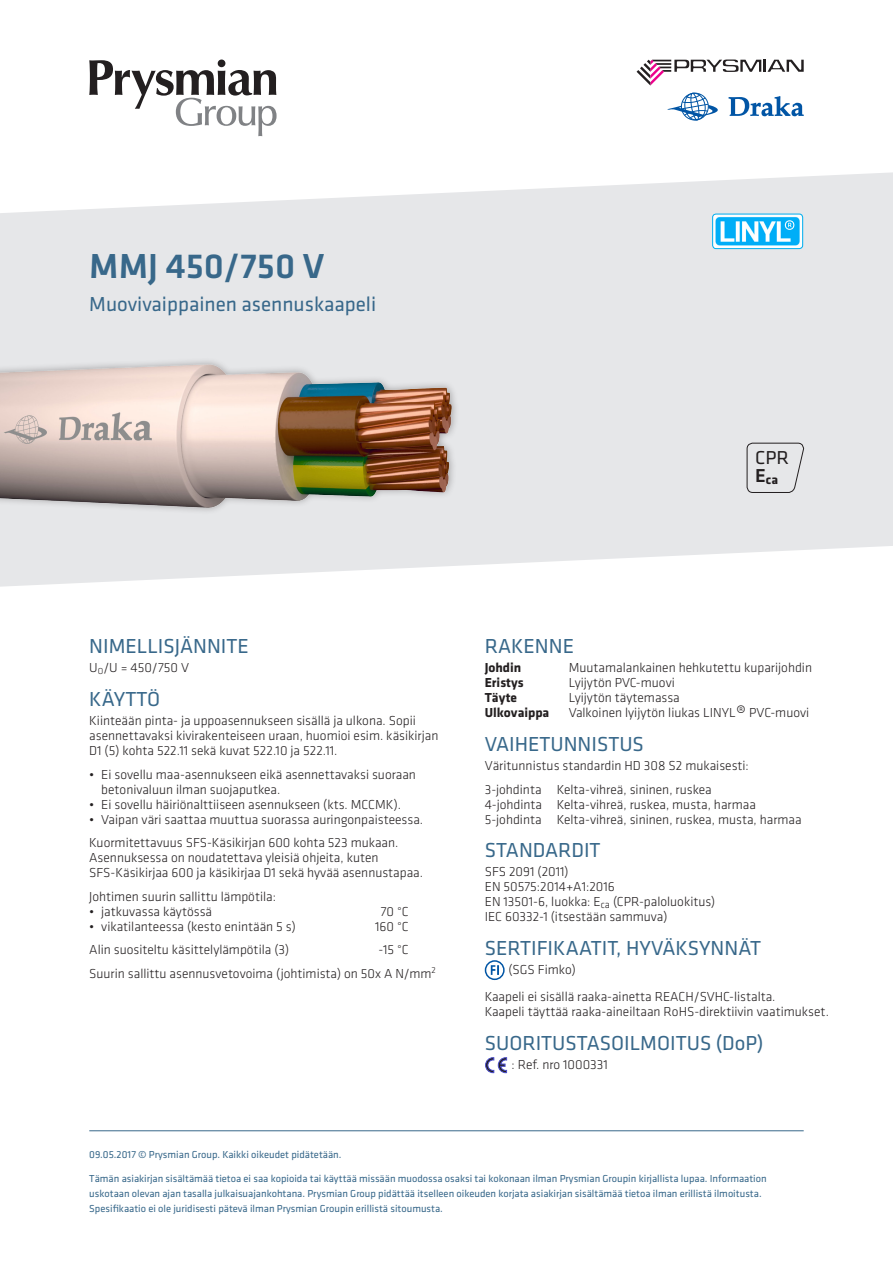
<style>
.page{position:relative;width:893px;height:1263px;background:#fff}
.page>*{position:absolute;margin:0;border:0;box-sizing:border-box;transform-origin:0 0}
.TUOTE{font:500 36px "Klavika";color:#38688a}
.Otsikot_14_pt{font:21px "Klavika";color:#38688a}
.t1{font:19.35px "Klavika";color:#231f20}
.Leipis{font:300 13.5px/15px "Klavika";color:#231f20}
.Leipis-2{font:700 13.5px "Klavika";color:#231f20}
.t2{font:700 13.2px "Klavika";color:#231f20}
.t3{font:10.5px/15px "Klavika";color:#38688a}
.s1{font-size:21px}
</style>
<div class="page">
<svg style="left:637px;top:60px;width:167px;height:61px"></svg>
<svg style="left:89px;top:60px;width:188px;height:76px"></svg>
<hr style="left:89px;top:1130px;width:715px;height:1px;background:#38688a">
<svg style="left:0;top:172px;width:893px;height:415px;background:#e9eaeb"></svg>
<svg style="left:486px;top:1058px;width:21px;height:15px"></svg>
<div style="left:485px;top:960px;width:20px;height:20px;border:2px solid #0155a5;border-radius:50%"></div>
<svg style="left:491px;top:965px;width:8px;height:10px"></svg>
<img style="left:0;top:350px;width:470px;height:162px">
<svg style="left:746px;top:442px;width:58px;height:51px;background:#d9d9db"></svg>
<img style="left:713px;top:214px;width:90px;height:35px">
<div style="left:712px;top:214px;width:91px;height:35px;border:1px solid #00aeef;border-radius:3px"></div>
<svg style="left:785px;top:220px;width:9px;height:10px"></svg>
<p class="TUOTE" style="left:89px;top:246px;width:237px">MMJ 450/750 V</p>
<p class="Otsikot_14_pt" style="left:89px;top:293px;width:288px">Muovivaippainen asennuskaapeli</p>
<p class="t1" style="left:755px;top:447px;width:35px">CPR</p>
<p class="t2" style="left:755px;top:472px;width:24px"><sup>E</sup>ca</p>
<p class="Otsikot_14_pt" style="left:89px;top:634px;width:161px">NIMELLISJÄNNITE</p>
<p class="Leipis" style="left:89px;top:660px;width:101px">U<sub>O</sub>/U = 450/750 V</p>
<p class="Otsikot_14_pt" style="left:89px;top:687px;width:72px">KÄYTTÖ</p>
<p class="Leipis" style="left:89px;top:713px;width:351px">Kiinteään pinta- ja uppoasennukseen sisällä ja ulkona. Sopii asennettavaksi kivirakenteiseen uraan, huomioi esim. käsikirjan<br>D1 (5) kohta 522.11 sekä kuvat 522.10 ja 522.11.</p>
<p class="Leipis" style="left:101px;top:767px;width:316px;text-indent:-12px">• Ei sovellu maa-asennukseen eikä asennettavaksi suoraan betonivaluun ilman suojaputkea.</p>
<p class="Leipis" style="left:89px;top:797px;width:313px">• Ei sovellu häiriönalttiiseen asennukseen (kts. MCCMK).</p>
<p class="Leipis" style="left:89px;top:812px;width:335px">• Vaipan väri saattaa muuttua suorassa auringonpaisteessa.</p>
<p class="Leipis" style="left:89px;top:835px;width:335px">Kuormitettavuus SFS-Käsikirjan 600 kohta 523 mukaan.<br>Asennuksessa on noudatettava yleisiä ohjeita, kuten<br>SFS-Käsikirjaa 600 ja käsikirjaa D1 sekä hyvää asennustapaa.</p>
<p class="Leipis" style="left:89px;top:889px;width:188px">Johtimen suurin sallittu lämpötila:</p>
<p class="Leipis" style="left:89px;top:904px;width:124px">• jatkuvassa käytössä</p>
<p class="Leipis" style="left:381px;top:904px;width:29px">70 °C</p>
<p class="Leipis" style="left:89px;top:919px;width:208px">• vikatilanteessa (kesto enintään 5 s)</p>
<p class="Leipis" style="left:375px;top:919px;width:35px">160 °C</p>
<p class="Leipis" style="left:89px;top:942px;width:201px">Alin suositeltu käsittelylämpötila (3)</p>
<p class="Leipis" style="left:379px;top:942px;width:32px">-15 °C</p>
<p class="Leipis" style="left:89px;top:966px;width:348px">Suurin sallittu asennusvetovoima (johtimista) on 50x A N/mm<sup>2</sup></p>
<p class="Otsikot_14_pt" style="left:485px;top:634px;width:91px">RAKENNE</p>
<p class="Leipis-2" style="left:485px;top:660px;width:38px">Johdin</p>
<p class="Leipis" style="left:569px;top:660px;width:245px">Muutamalankainen hehkutettu kuparijohdin</p>
<p class="Leipis-2" style="left:485px;top:675px;width:41px">Eristys</p>
<p class="Leipis" style="left:569px;top:675px;width:108px">Lyijytön PVC-muovi</p>
<p class="Leipis-2" style="left:485px;top:690px;width:34px">Täyte</p>
<p class="Leipis" style="left:569px;top:690px;width:113px">Lyijytön täytemassa</p>
<p class="Leipis-2" style="left:485px;top:705px;width:66px">Ulkovaippa</p>
<p class="Leipis" style="left:569px;top:705px;width:242px">Valkoinen lyijytön liukas LINYL<span class="s1">®</span> PVC-muovi</p>
<p class="Otsikot_14_pt" style="left:485px;top:732px;width:161px">VAIHETUNNISTUS</p>
<p class="Leipis" style="left:485px;top:758px;width:266px">Väritunnistus standardin HD 308 S2 mukaisesti:</p>
<p class="Leipis" style="left:485px;top:782px;width:318px">3-johdinta Kelta-vihreä, sininen, ruskea<br>4-johdinta Kelta-vihreä, ruskea, musta, harmaa<br>5-johdinta Kelta-vihreä, sininen, ruskea, musta, harmaa</p>
<p class="Otsikot_14_pt" style="left:485px;top:839px;width:117px">STANDARDIT</p>
<p class="Leipis" style="left:485px;top:865px;width:232px">SFS 2091 (2011)<br>EN 50575:2014+A1:2016<br>EN 13501-6, luokka: E<sub>ca</sub> (CPR-paloluokitus)<br>IEC 60332-1 (itsestään sammuva)</p>
<p class="Otsikot_14_pt" style="left:485px;top:937px;width:278px">SERTIFIKAATIT, HYVÄKSYNNÄT</p>
<p class="Leipis" style="left:508px;top:963px;width:69px">(SGS Fimko)</p>
<p class="Leipis" style="left:485px;top:989px;width:346px">Kaapeli ei sisällä raaka-ainetta REACH/SVHC-listalta.<br>Kaapeli täyttää raaka-aineiltaan RoHS-direktiivin vaatimukset.</p>
<p class="Otsikot_14_pt" style="left:485px;top:1031px;width:280px">SUORITUSTASOILMOITUS (DoP)</p>
<p class="Leipis" style="left:511px;top:1057px;width:98px">: Ref. nro 1000331</p>
<p class="t3" style="left:89px;top:1147px;width:254px">09.05.2017 © Prysmian Group. Kaikki oikeudet pidätetään.</p>
<p class="t3" style="left:89px;top:1171px;width:679px">Tämän asiakirjan sisältämää tietoa ei saa kopioida tai käyttää missään muodossa osaksi tai kokonaan ilman Prysmian Groupin kirjallista lupaa. Informaation uskotaan olevan ajan tasalla julkaisuajankohtana. Prysmian Group pidättää itselleen oikeuden korjata asiakirjan sisältämää tietoa ilman erillistä ilmoitusta.<br>Spesifikaatio ei ole juridisesti pätevä ilman Prysmian Groupin erillistä sitoumusta.</p>
</div>
